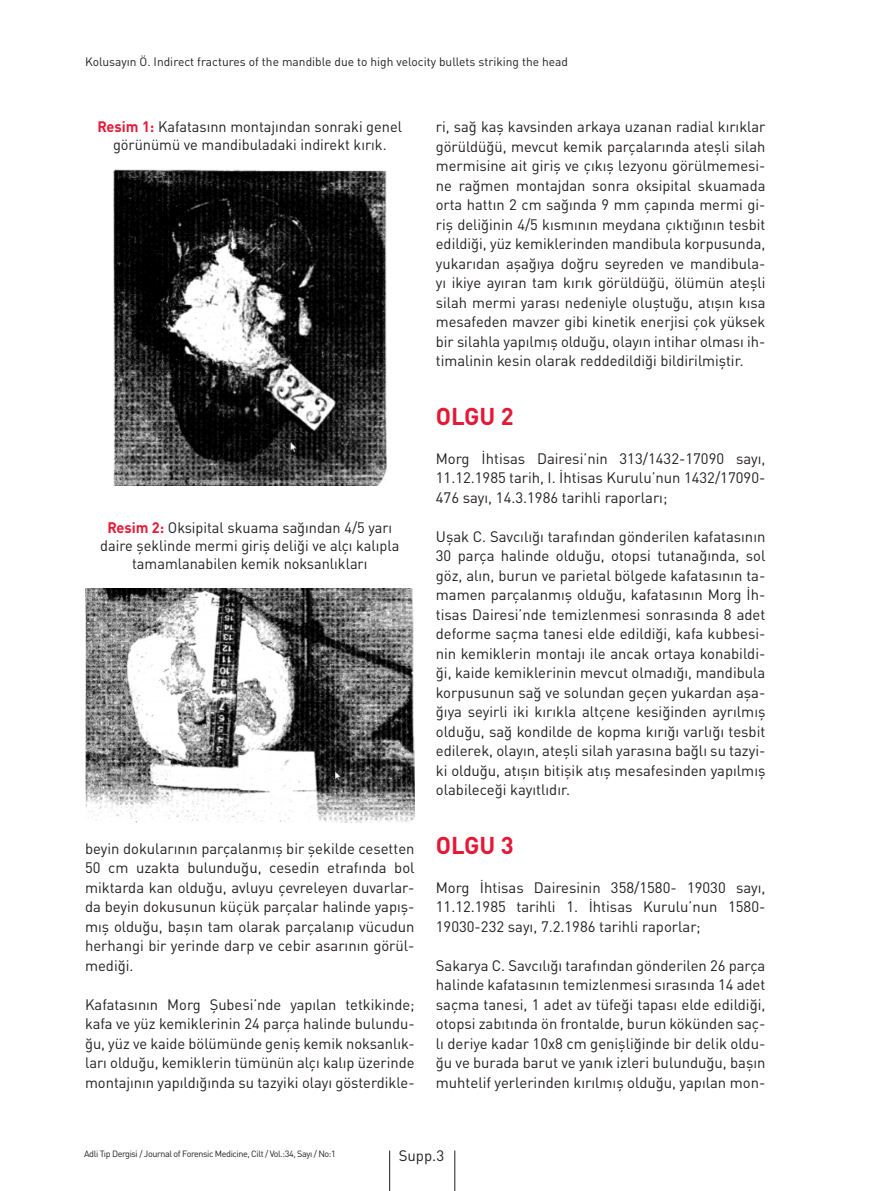
<style>
.page{position:relative;width:893px;height:1191px;background:#fff}
.page>*{position:absolute;margin:0;border:0;box-sizing:border-box;transform-origin:0 0}
.Ara_Baslik{font:700 24px "DIN Pro";color:#e51836}
.Metin{font:15px/19.5px "DIN Pro";color:#231f20;text-align:justify}
.t1{font:12px "DIN Pro";color:#231f20}
.t2{font:9px "DIN Pro";letter-spacing:-.045em;color:#231f20}
.s1{font-weight:700;color:#e51836}
</style>
<div class="page">
<hr style="left:389px;top:1150px;width:1px;height:41px;background:#231f20">
<hr style="left:455px;top:1150px;width:1px;height:41px;background:#231f20">
<img style="left:113px;top:169px;width:274px;height:316px">
<img style="left:85px;top:589px;width:330px;height:233px">
<p class="t1" style="left:85px;top:53px;width:485px">Kolusayın Ö. Indirect fractures of the mandible due to high velocity bullets striking the head</p>
<p class="Metin" style="left:98px;top:116px;width:306px;line-height:18px;text-align:center"><span class="s1">Resim 1:</span> Kafatasınn montajından sonraki genel görünümü ve mandibuladaki indirekt kırık.</p>
<p class="Metin" style="left:100px;top:517px;width:301px;line-height:18px;text-align:center"><span class="s1">Resim 2:</span> Oksipital skuama sağından 4/5 yarı daire şeklinde mermi giriş deliği ve alçı kalıpla tamamlanabilen kemik noksanlıkları</p>
<p class="Metin" style="left:85px;top:837px;width:331px">beyin dokularının parçalanmış bir şekilde cesetten 50 cm uzakta bulunduğu, cesedin etrafında bol miktarda kan olduğu, avluyu çevreleyen duvarlar&shy;da beyin dokusunun küçük parçalar halinde yapış&shy;mış olduğu, başın tam olarak parçalanıp vücudun herhangi bir yerinde darp ve cebir asarının görül&shy;mediği.</p>
<p class="Metin" style="left:85px;top:993px;width:331px">Kafatasının Morg Şubesi’nde yapılan tetkikinde; kafa ve yüz kemiklerinin 24 parça halinde bulundu&shy;ğu, yüz ve kaide bölümünde geniş kemik noksanlık&shy;ları olduğu, kemiklerin tümünün alçı kalıp üzerinde montajının yapıldığında su tazyiki olayı gösterdikle-</p>
<p class="Metin" style="left:436px;top:115px;width:331px">ri, sağ kaş kavsinden arkaya uzanan radial kırıklar görüldüğü, mevcut kemik parçalarında ateşli silah mermisine ait giriş ve çıkış lezyonu görülmemesi&shy;ne rağmen montajdan sonra oksipital skuamada orta hattın 2 cm sağında 9 mm çapında mermi gi&shy;riş deliğinin 4/5 kısmının meydana çıktığının tesbit edildiği, yüz kemiklerinden mandibula korpusunda, yukarıdan aşağıya doğru seyreden ve mandibula&shy;yı ikiye ayıran tam kırık görüldüğü, ölümün ateşli silah mermi yarası nedeniyle oluştuğu, atışın kısa mesafeden mavzer gibi kinetik enerjisi çok yüksek bir silahla yapılmış olduğu, olayın intihar olması ih&shy;timalinin kesin olarak reddedildiği bildirilmiştir.</p>
<p class="Ara_Baslik" style="left:436px;top:396px;width:79px">OLGU 2</p>
<p class="Metin" style="left:436px;top:447px;width:331px">Morg İhtisas Dairesi’nin 313/1432-17090 sayı, 11.12.1985 tarih, I. İhtisas Kurulu’nun 1432/17090- 476 sayı, 14.3.1986 tarihli raporları;</p>
<p class="Metin" style="left:436px;top:525px;width:331px">Uşak C. Savcılığı tarafından gönderilen kafatasının 30 parça halinde olduğu, otopsi tutanağında, sol göz, alın, burun ve parietal bölgede kafatasının ta&shy;mamen parçalanmış olduğu, kafatasının Morg İh&shy;tisas Dairesi’nde temizlenmesi sonrasında 8 adet deforme saçma tanesi elde edildiği, kafa kubbesi&shy;nin kemiklerin montajı ile ancak ortaya konabildi&shy;ği, kaide kemiklerinin mevcut olmadığı, mandibula korpusunun sağ ve solundan geçen yukardan aşa&shy;ğıya seyirli iki kırıkla altçene kesiğinden ayrılmış olduğu, sağ kondilde de kopma kırığı varlığı tesbit edilerek, olayın, ateşli silah yarasına bağlı su tazyi&shy;ki olduğu, atışın bitişik atış mesafesinden yapılmış olabileceği kayıtlıdır.</p>
<p class="Ara_Baslik" style="left:436px;top:825px;width:79px">OLGU 3</p>
<p class="Metin" style="left:436px;top:876px;width:331px">Morg İhtisas Dairesinin 358/1580- 19030 sayı, 11.12.1985 tarihli 1. İhtisas Kurulu’nun 1580- 19030-232 sayı, 7.2.1986 tarihli raporlar;</p>
<p class="Metin" style="left:436px;top:954px;width:331px">Sakarya C. Savcılığı tarafından gönderilen 26 parça halinde kafatasının temizlenmesi sırasında 14 adet saçma tanesi, 1 adet av tüfeği tapası elde edildiği, otopsi zabıtında ön frontalde, burun kökünden saç&shy;lı deriye kadar 10x8 cm genişliğinde bir delik oldu&shy;ğu ve burada barut ve yanık izleri bulunduğu, başın muhtelif yerlerinden kırılmış olduğu, yapılan mon-</p>
<p class="t2" style="left:84px;top:1146px;width:253px">Adli Tıp Dergisi / Journal of Forensic Medicine, Cilt / Vol.:34, Sayı / No:1</p>
<p class="Metin" style="left:399px;top:1144px;width:47px">Supp.3</p>
</div>
